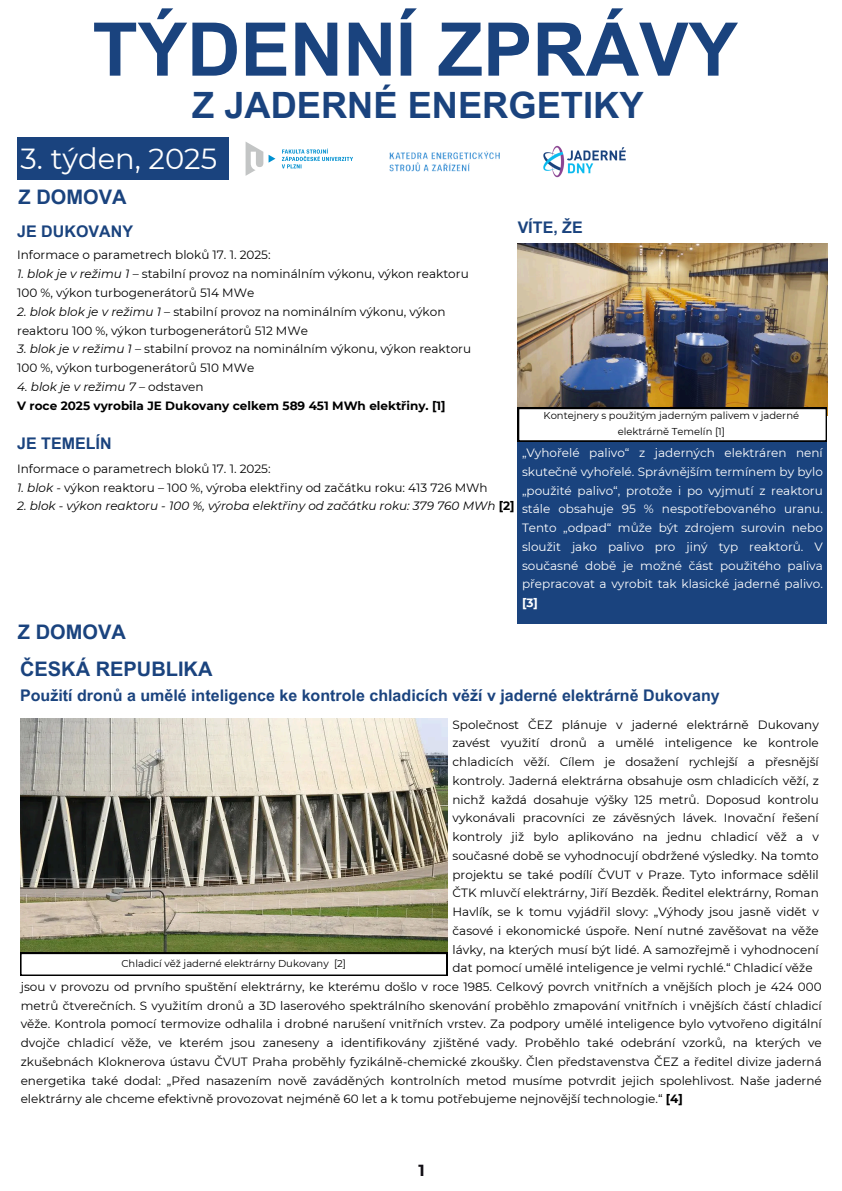
<style>
.page{position:relative;width:842px;height:1191px;background:#fff}
.page>*{position:absolute;margin:0;border:0;box-sizing:border-box;transform-origin:0 0}
.t1{font:700 74px "Arial MT Pro";color:#1a437e}
.t2{font:700 36.3px "Arial MT Pro";color:#1a437e}
.t3{font:29px "Montserrat";color:#fff}
.t4{font:700 20px "Arial MT Pro";color:#1a437e}
.t5{font:700 16px "Arial MT Pro";color:#1a437e}
.t6{font:700 16px "Montserrat";color:#121016}
.t7{font:12px/18.8px "Montserrat";color:#000}
.t8{font:12px/18.8px "Montserrat";color:#fff;text-align:justify}
.t9{font:italic 12px "Montserrat";color:#000}
.t10{font:700 12px "Montserrat";color:#000}
.t11{font:10px/15.8px "Montserrat";color:#000;text-align:center}
.s1{font-style:italic}
.s2{font-style:normal}
.s3{font-weight:700;font-style:normal}
.s4{font-weight:700}
</style>
<div class="page">
<div style="left:518px;top:244px;width:309px;height:379px;background:#1a437e"></div>
<img style="left:518px;top:244px;width:309px;height:163px">
<img style="left:20px;top:718px;width:427px;height:234px">
<div style="left:17px;top:137px;width:211px;height:43px;background:#1a437e"></div>
<img style="left:543px;top:145px;width:83px;height:33px">
<svg style="left:269px;top:155px;width:6px;height:8px"></svg>
<svg style="left:246px;top:142px;width:17px;height:34px"></svg>
<svg style="left:282px;top:149px;width:71px;height:19px"></svg>
<img style="left:389px;top:151px;width:111px;height:21px">
<svg style="left:518px;top:407px;width:309px;height:34px;background:#e6e6e6"></svg>
<svg style="left:20px;top:952px;width:427px;height:23px"></svg>
<h3 class="t1" style="left:93px;top:22px;width:647px">TÝDENNÍ ZPRÁVY</h3>
<p class="t2" style="left:192px;top:91px;width:453px">Z JADERNÉ ENERGETIKY</p>
<p class="t3" style="left:21px;top:141px;width:198px">3. týden, 2025</p>
<p class="t4" style="left:19px;top:189px;width:109px">Z DOMOVA</p>
<p class="t5" style="left:17px;top:225px;width:117px">JE DUKOVANY</p>
<p class="t5" style="left:518px;top:222px;width:66px">VÍTE, ŽE</p>
<h5 class="t7" style="left:17px;top:246px;width:255px">Informace o parametrech bloků 17. 1. 2025:</h5>
<h5 class="t7" style="left:17px;top:264px;width:453px"><span class="s1">1. blok je v režimu 1</span> – stabilní provoz na nominálním výkonu, výkon reaktoru<br>100 %, výkon turbogenerátorů 514 MWe</h5>
<p class="t7" style="left:17px;top:302px;width:430px"><span class="s1">2. blok blok je v režimu 1</span> – stabilní provoz na nominálním výkonu, výkon reaktoru 100 %, výkon turbogenerátorů 512 MWe</p>
<p class="t7" style="left:17px;top:339px;width:455px"><span class="s1">3. blok je v režimu 1</span> – stabilní provoz na nominálním výkonu, výkon reaktoru<br>100 %, výkon turbogenerátorů 510 MWe</p>
<p class="t9" style="left:17px;top:379px;width:188px">4. blok je v režimu 7 <span class="s2">– odstaven</span></p>
<p class="t10" style="left:17px;top:398px;width:430px">V roce 2025 vyrobila JE Dukovany celkem 589 451 MWh elektřiny. [1]</p>
<p class="t5" style="left:17px;top:437px;width:96px">JE TEMELÍN</p>
<p class="t7" style="left:17px;top:459px;width:255px">Informace o parametrech bloků 17. 1. 2025:</p>
<p class="t7" style="left:17px;top:478px;width:472px"><span class="s1">1. blok -</span> výkon reaktoru – 100 %, výroba elektřiny od začátku roku: 413 726 MWh</p>
<h5 class="t9" style="left:17px;top:498px;width:499px">2. blok - výkon reaktoru - 100 %, výroba elektřiny od začátku roku: 379 760 MWh <span class="s3">[2]</span></h5>
<h6 class="t4" style="left:18px;top:624px;width:109px">Z DOMOVA</h6>
<p class="t4" style="left:20px;top:661px;width:194px">ČESKÁ REPUBLIKA</p>
<p class="t11" style="left:544px;top:408px;width:257px">Kontejnery s použitým jaderným palivem v jaderné elektrárně Temelín [1]</p>
<p class="t8" style="left:522px;top:443px;width:302px">„Vyhořelé palivo“ z jaderných elektráren není skutečně vyhořelé. Správnějším termínem by bylo „použité palivo“, protože i po vyjmutí z reaktoru stále obsahuje 95 % nespotřebovaného uranu.<br>Tento „odpad“ může být zdrojem surovin nebo sloužit jako palivo pro jiný typ reaktorů. V současné době je možné část použitého paliva přepracovat a vyrobit tak klasické jaderné palivo. <span class="s4">[3]</span></p>
<h4 class="t5" style="left:20px;top:689px;width:701px">Použití dronů a umělé inteligence ke kontrole chladicích věží v jaderné elektrárně Dukovany</h4>
<p class="t11" style="left:121px;top:955px;width:226px">Chladicí věž jaderné elektrárny Dukovany [2]</p>
<h4 class="t7" style="left:452px;top:714px;width:368px;text-align:justify">Společnost ČEZ plánuje v jaderné elektrárně Dukovany zavést využití dronů a umělé inteligence ke kontrole chladicích věží. Cílem je dosažení rychlejší a přesnější kontroly. Jaderná elektrárna obsahuje osm chladicích věží, z nichž každá dosahuje výšky 125 metrů. Doposud kontrolu vykonávali pracovníci ze závěsných lávek. Inovační řešení kontroly již bylo aplikováno na jednu chladicí věž a v současné době se vyhodnocují obdržené výsledky. Na tomto projektu se také podílí ČVUT v Praze. Tyto informace sdělil ČTK mluvčí elektrárny, Jiří Bezděk. Ředitel elektrárny, Roman Havlík, se k tomu vyjádřil slovy: „Výhody jsou jasně vidět v časové i ekonomické úspoře. Není nutné zavěšovat na věže lávky, na kterých musí být lidé. A samozřejmě i vyhodnocení dat pomocí umělé inteligence je velmi rychlé.“ Chladicí věže</h4>
<h4 class="t7" style="left:21px;top:977px;width:803px;text-align:justify">jsou v provozu od prvního spuštění elektrárny, ke kterému došlo v roce 1985. Celkový povrch vnitřních a vnějších ploch je 424 000 metrů čtverečních. S využitím dronů a 3D laserového spektrálního skenování proběhlo zmapování vnitřních i vnějších částí chladicí věže. Kontrola pomocí termovize odhalila i drobné narušení vnitřních vrstev. Za podpory umělé inteligence bylo vytvořeno digitální dvojče chladicí věže, ve kterém jsou zaneseny a identifikovány zjištěné vady. Proběhlo také odebrání vzorků, na kterých ve zkušebnách Kloknerova ústavu ČVUT Praha proběhly fyzikálně-chemické zkoušky. Člen představenstva ČEZ a ředitel divize jaderná energetika také dodal: „Před nasazením nově zaváděných kontrolních metod musíme potvrdit jejich spolehlivost. Naše jaderné elektrárny ale chceme efektivně provozovat nejméně 60 let a k tomu potřebujeme nejnovější technologie.“ <span class="s4">[4]</span></h4>
<p class="t6" style="left:418px;top:1160px;width:8px">1</p>
</div>
